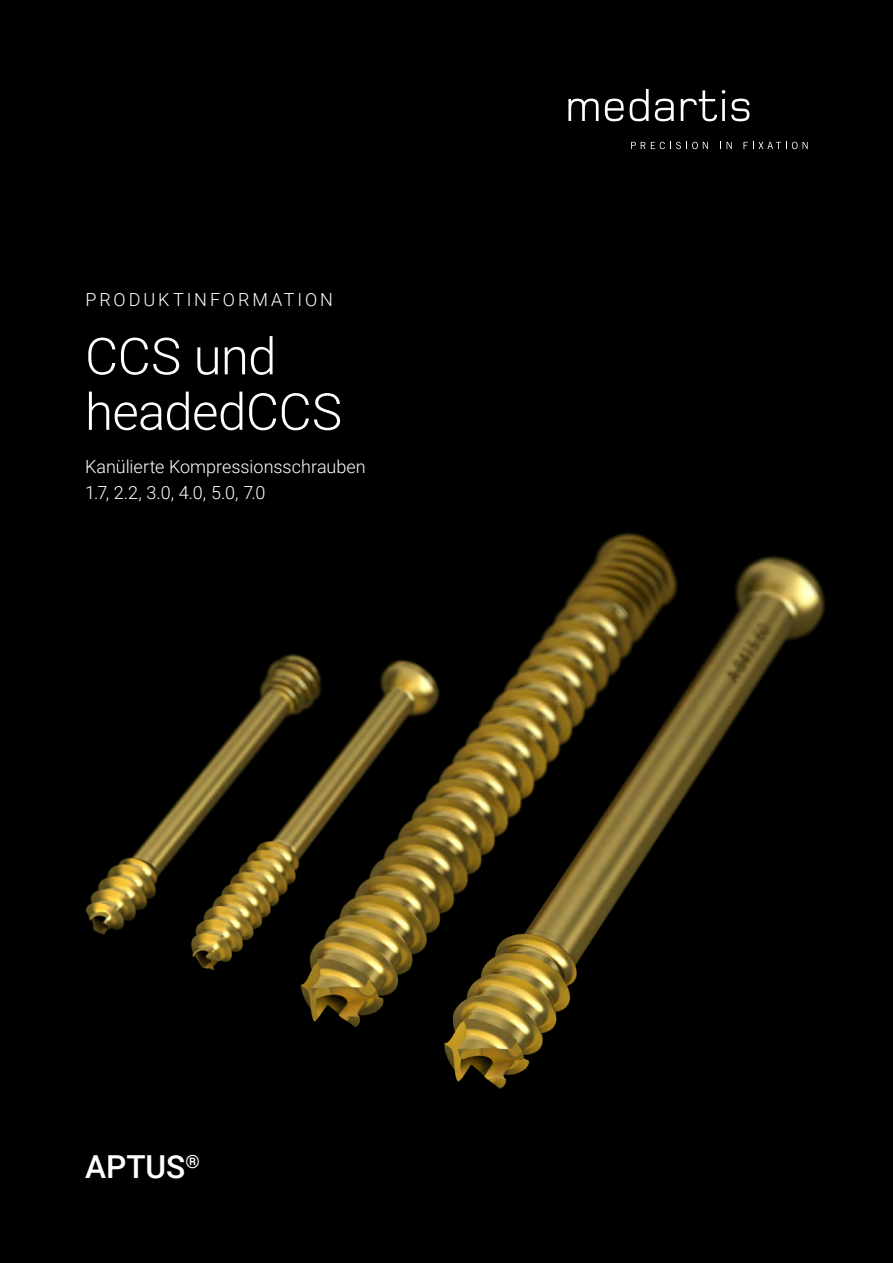
<style>
.page{position:relative;width:893px;height:1263px;background:#fff}
.page>*{position:absolute;margin:0;border:0;box-sizing:border-box;transform-origin:0 0}
.t1{font:300 51px/55.5px "Roboto";letter-spacing:-.01em;color:#fff}
.t2{font:500 31.65px "Roboto";color:#fff}
.t3{font:300 18px/26px "Roboto";letter-spacing:.005em;color:#fff}
.t4{font:300 18px "Roboto";letter-spacing:.16em;color:#fff}
</style>
<div class="page">
<div style="left:1px;top:0;width:892px;height:1263px;background:#000"></div>
<img style="left:60px;top:338px;width:771px;height:840px">
<svg style="left:568px;top:99px;width:31px;height:22px"></svg>
<svg style="left:605px;top:99px;width:19px;height:22px"></svg>
<svg style="left:630px;top:89px;width:19px;height:32px"></svg>
<svg style="left:655px;top:99px;width:19px;height:22px"></svg>
<svg style="left:681px;top:90px;width:44px;height:31px"></svg>
<svg style="left:731px;top:99px;width:18px;height:22px"></svg>
<svg style="left:631px;top:142px;width:14px;height:7px"></svg>
<svg style="left:651px;top:142px;width:57px;height:7px"></svg>
<svg style="left:727px;top:142px;width:5px;height:7px"></svg>
<svg style="left:743px;top:142px;width:65px;height:7px"></svg>
<hr style="left:0;top:0;width:1px;height:1263px;background:#000">
<p class="t4" style="left:85px;top:287px;width:249px">PRODUKTINFORMATION</p>
<h1 class="t1" style="left:85px;top:327px;width:258px">CCS und headedCCS</h1>
<p class="t3" style="left:85px;top:453px;width:282px">Kanülierte Kompressionsschrauben<br>1.7, 2.2, 3.0, 4.0, 5.0, 7.0</p>
<h2 class="t2" style="left:85px;top:1144px;width:116px">APTUS<sup>®</sup></h2>
</div>
